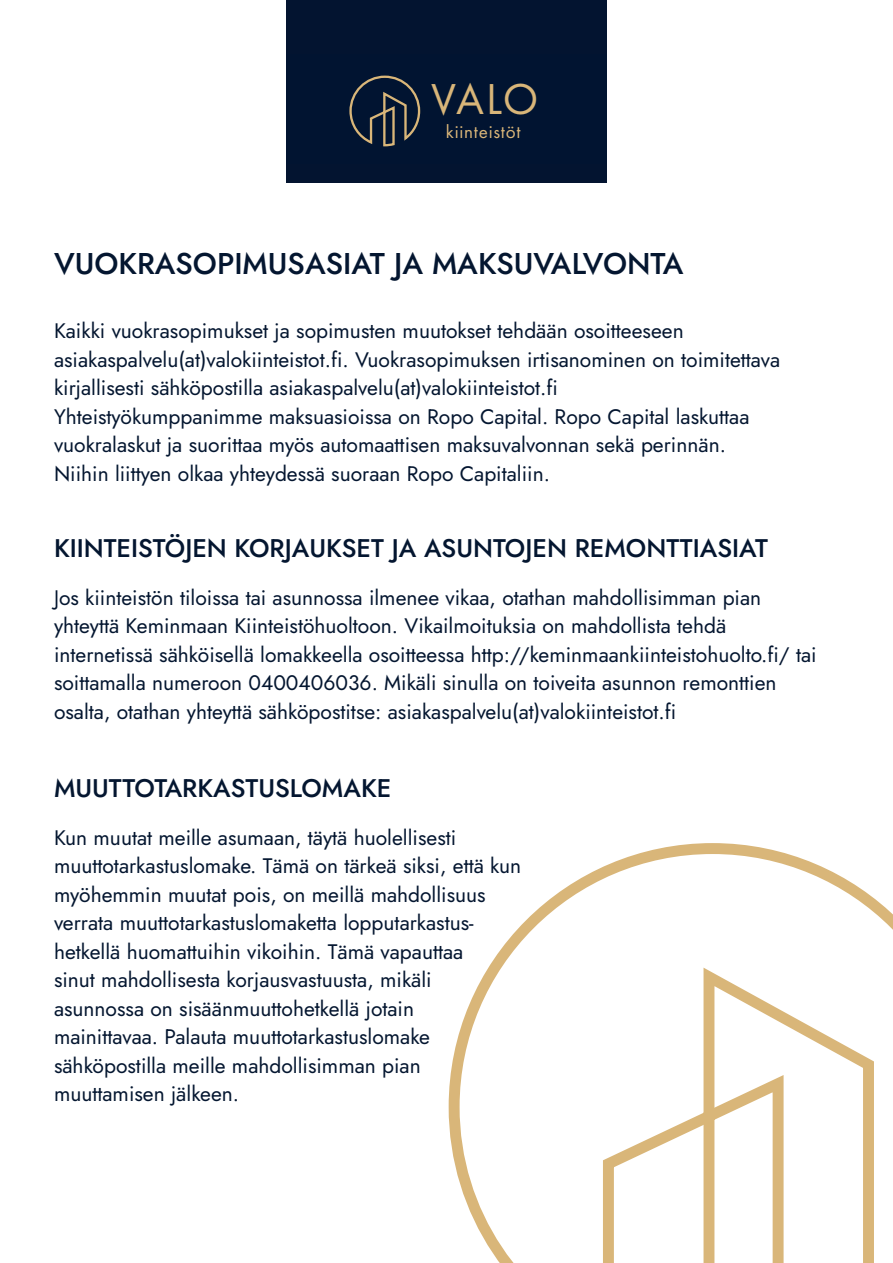
<style>
.page{position:relative;width:893px;height:1263px;background:#fff}
.page>*{position:absolute;margin:0;border:0;box-sizing:border-box;transform-origin:0 0}
.t1{font:44.85px "Futura PT";color:#d9b679}
.t2{font:500 30px "Jost";color:#041630}
.t3{font:500 25.5px "Jost";color:#041630}
.t4{font:21px/28.5px "Jost";color:#041630}
.t5{font:19.05px "Futura PT";letter-spacing:.04em;color:#dab679}
</style>
<div class="page">
<div style="left:286px;top:0;width:321px;height:183px;background:#031430"></div>
<svg style="left:349px;top:75px;width:72px;height:72px"></svg>
<svg style="left:448px;top:843px;width:445px;height:420px"></svg>
<svg style="left:694px;top:1066px;width:95px;height:197px"></svg>
<p class="t1" style="left:431px;top:72px;width:109px">VALO</p>
<p class="t5" style="left:446px;top:120px;width:76px">kiinteistöt</p>
<p class="t2" style="left:54px;top:243px;width:631px">VUOKRASOPIMUSASIAT JA MAKSUVALVONTA</p>
<p class="t4" style="left:54px;top:317px;width:631px">Kaikki vuokrasopimukset ja sopimusten muutokset tehdään osoitteeseen</p>
<p class="t4" style="left:54px;top:346px;width:728px">asiakaspalvelu(at)valokiinteistot.fi. Vuokrasopimuksen irtisanominen on toimitettava</p>
<p class="t4" style="left:54px;top:374px;width:505px">kirjallisesti sähköpostilla asiakaspalvelu(at)valokiinteistot.fi</p>
<p class="t4" style="left:54px;top:403px;width:697px">Yhteistyökumppanimme maksuasioissa on Ropo Capital. Ropo Capital laskuttaa</p>
<p class="t4" style="left:54px;top:431px;width:673px">vuokralaskut ja suorittaa myös automaattisen maksuvalvonnan sekä perinnän.</p>
<p class="t4" style="left:54px;top:460px;width:497px">Niihin liittyen olkaa yhteydessä suoraan Ropo Capitaliin.</p>
<p class="t3" style="left:54px;top:531px;width:715px">KIINTEISTÖJEN KORJAUKSET JA ASUNTOJEN REMONTTIASIAT</p>
<p class="t4" style="left:54px;top:583px;width:709px">Jos kiinteistön tiloissa tai asunnossa ilmenee vikaa, otathan mahdollisimman pian</p>
<p class="t4" style="left:54px;top:612px;width:674px">yhteyttä Keminmaan Kiinteistöhuoltoon. Vikailmoituksia on mahdollista tehdä</p>
<p class="t4" style="left:54px;top:640px;width:764px">internetissä sähköisellä lomakkeella osoitteessa http://keminmaankiinteistohuolto.fi/ tai soittamalla numeroon 0400406036. Mikäli sinulla on toiveita asunnon remonttien</p>
<p class="t4" style="left:54px;top:697px;width:624px">osalta, otathan yhteyttä sähköpostitse: asiakaspalvelu(at)valokiinteistot.fi</p>
<p class="t3" style="left:54px;top:771px;width:339px">MUUTTOTARKASTUSLOMAKE</p>
<p class="t4" style="left:54px;top:823px;width:404px">Kun muutat meille asumaan, täytä huolellisesti</p>
<p class="t4" style="left:54px;top:852px;width:469px">muuttotarkastuslomake. Tämä on tärkeä siksi, että kun</p>
<p class="t4" style="left:54px;top:880px;width:433px">myöhemmin muutat pois, on meillä mahdollisuus</p>
<p class="t4" style="left:54px;top:909px;width:421px">verrata muuttotarkastuslomaketta lopputarkastus-</p>
<p class="t4" style="left:54px;top:937px;width:411px">hetkellä huomattuihin vikoihin. Tämä vapauttaa</p>
<p class="t4" style="left:54px;top:966px;width:379px">sinut mahdollisesta korjausvastuusta, mikäli</p>
<p class="t4" style="left:54px;top:994px;width:362px">asunnossa on sisäänmuuttohetkellä jotain</p>
<p class="t4" style="left:54px;top:1023px;width:378px">mainittavaa. Palauta muuttotarkastuslomake</p>
<p class="t4" style="left:54px;top:1051px;width:368px">sähköpostilla meille mahdollisimman pian</p>
<p class="t4" style="left:54px;top:1080px;width:187px">muuttamisen jälkeen.</p>
</div>
